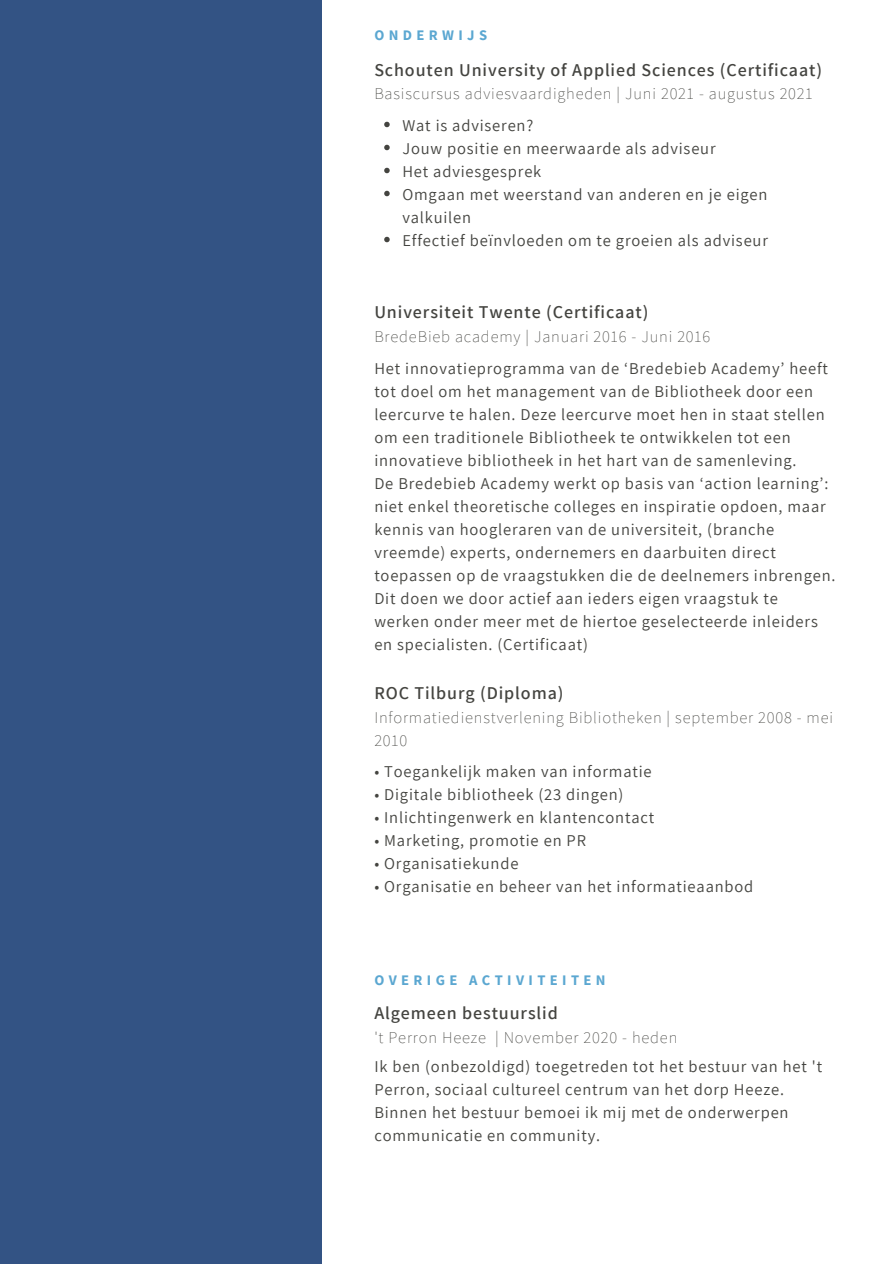
<style>
.page{position:relative;width:894px;height:1264px;background:#fff}
.page>*{position:absolute;margin:0;border:0;box-sizing:border-box;transform-origin:0 0}
.t1{font:600 18px "Assistant";letter-spacing:.05em;color:#444440}
.t2{font:16.5px/23px "Assistant";letter-spacing:.05em;color:#444440}
.t3{font:200 16.5px/23px "Assistant";letter-spacing:.05em;color:#444440}
.t4{font:700 14.55px "Source Sans Pro";letter-spacing:.3em;color:#5ba7d1}
</style>
<div class="page">
<div style="left:0;top:0;width:322px;height:1263px;background:#335384"></div>
<svg style="left:384px;top:122px;width:5px;height:5px"></svg>
<svg style="left:384px;top:145px;width:5px;height:5px"></svg>
<svg style="left:384px;top:168px;width:5px;height:5px"></svg>
<svg style="left:384px;top:191px;width:5px;height:5px"></svg>
<svg style="left:384px;top:237px;width:5px;height:5px"></svg>
<p class="t4" style="left:374px;top:25px;width:114px">ONDERWIJS</p>
<p class="t1" style="left:374px;top:58px;width:449px">Schouten University of Applied Sciences (Certificaat)</p>
<p class="t3" style="left:374px;top:82px;width:439px">Basiscursus adviesvaardigheden | Juni 2021 - augustus 2021</p>
<p class="t2" style="left:402px;top:113px;width:132px">Wat is adviseren?</p>
<p class="t2" style="left:402px;top:136px;width:314px">Jouw positie en meerwaarde als adviseur</p>
<p class="t2" style="left:402px;top:159px;width:140px">Het adviesgesprek</p>
<p class="t2" style="left:402px;top:182px;width:366px">Omgaan met weerstand van anderen en je eigen valkuilen</p>
<p class="t2" style="left:402px;top:228px;width:367px">Effectief beïnvloeden om te groeien als adviseur</p>
<p class="t1" style="left:374px;top:299px;width:275px">Universiteit Twente (Certificaat)</p>
<p class="t3" style="left:374px;top:324px;width:337px">BredeBieb academy | Januari 2016 - Juni 2016</p>
<p class="t2" style="left:374px;top:356px;width:455px">Het innovatieprogramma van de ‘Bredebieb Academy’ heeft tot doel om het management van de Bibliotheek door een leercurve te halen. Deze leercurve moet hen in staat stellen om een traditionele Bibliotheek te ontwikkelen tot een innovatieve bibliotheek in het hart van de samenleving.</p>
<p class="t2" style="left:374px;top:471px;width:462px">De Bredebieb Academy werkt op basis van ‘action learning’: niet enkel theoretische colleges en inspiratie opdoen, maar kennis van hoogleraren van de universiteit, (branche vreemde) experts, ondernemers en daarbuiten direct toepassen op de vraagstukken die de deelnemers inbrengen.</p>
<p class="t2" style="left:374px;top:586px;width:445px">Dit doen we door actief aan ieders eigen vraagstuk te werken onder meer met de hiertoe geselecteerde inleiders en specialisten. (Certificaat)</p>
<p class="t1" style="left:374px;top:681px;width:190px">ROC Tilburg (Diploma)</p>
<p class="t3" style="left:374px;top:705px;width:460px">Informatiedienstverlening Bibliotheken | september 2008 - mei<br>2010</p>
<p class="t2" style="left:374px;top:759px;width:279px">• Toegankelijk maken van informatie</p>
<p class="t2" style="left:374px;top:782px;width:250px">• Digitale bibliotheek (23 dingen)</p>
<p class="t2" style="left:374px;top:805px;width:281px">• Inlichtingenwerk en klantencontact</p>
<p class="t2" style="left:374px;top:828px;width:213px">• Marketing, promotie en PR</p>
<p class="t2" style="left:374px;top:851px;width:146px">• Organisatiekunde</p>
<p class="t2" style="left:374px;top:874px;width:380px">• Organisatie en beheer van het informatieaanbod</p>
<p class="t4" style="left:374px;top:970px;width:233px">OVERIGE ACTIVITEITEN</p>
<p class="t1" style="left:374px;top:1000px;width:185px">Algemeen bestuurslid</p>
<p class="t3" style="left:374px;top:1025px;width:304px">'t Perron Heeze | November 2020 - heden</p>
<p class="t2" style="left:374px;top:1054px;width:449px">Ik ben (onbezoldigd) toegetreden tot het bestuur van het 't Perron, sociaal cultureel centrum van het dorp Heeze.<br>Binnen het bestuur bemoei ik mij met de onderwerpen communicatie en community.</p>
</div>
